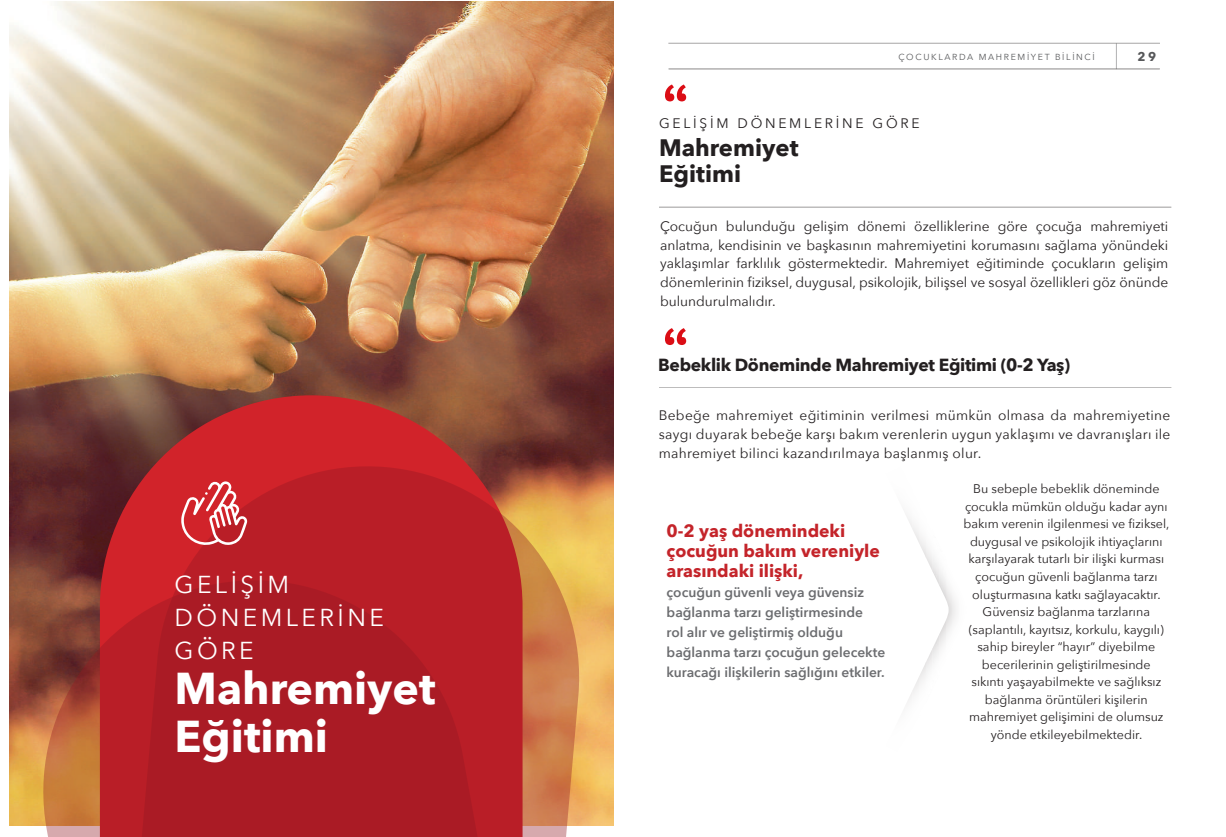
<style>
.page{position:relative;width:1226px;height:837px;background:#fff}
.page>*{position:absolute;margin:0;border:0;box-sizing:border-box;transform-origin:0 0}
.t1{font:81.25px "PT Sans";color:#db0d15}
.t2{font:700 44.5px/47.6px "Avenir Next";color:#fff}
.t3{font:24.5px/33.1px "Avenir Next";letter-spacing:.14em;color:#fff}
.t4{font:700 23.75px/26.2px "Avenir Next";color:#231f20}
.t5{font:700 17.5px/20px "Avenir Next";color:#c4242a}
.t6{font:700 17.5px "Avenir Next";letter-spacing:-.02em;color:#231f20}
.t7{font:13.75px/18.8px "Avenir Next";letter-spacing:.02em;color:#231f20;text-align:justify}
.t8{font:600 13.75px/20px "Avenir Next";color:#6c6d70}
.t9{font:13.75px "Avenir Next";letter-spacing:.2em;color:#231f20}
.t10{font:12.5px/17.5px "Avenir Next";color:#231f20;text-align:center}
.t11{font:700 12.5px "Avenir Next";color:#57585a}
.t12{font:8.75px "Avenir Next";letter-spacing:.19em;color:#57585a}
</style>
<div class="page">
<svg style="left:1116px;top:43px;width:1px;height:26px"></svg>
<img style="left:9px;top:1px;width:604px;height:824px">
<svg style="left:100px;top:395px;width:423px;height:167px;background:#9f3430"></svg>
<svg style="left:125px;top:457px;width:463px;height:379px;background:#c44d38"></svg>
<svg style="left:26px;top:562px;width:502px;height:274px;background:#af2729"></svg>
<svg style="left:181px;top:480px;width:67px;height:67px"></svg>
<img style="left:907px;top:693px;width:5px;height:10px">
<img style="left:919px;top:663px;width:7px;height:22px">
<img style="left:926px;top:650px;width:6px;height:24px">
<img style="left:932px;top:635px;width:7px;height:28px">
<img style="left:939px;top:621px;width:7px;height:29px">
<img style="left:946px;top:583px;width:7px;height:53px">
<img style="left:940px;top:570px;width:6px;height:29px">
<img style="left:932px;top:557px;width:8px;height:29px">
<img style="left:926px;top:546px;width:7px;height:25px">
<img style="left:919px;top:534px;width:7px;height:23px">
<img style="left:906px;top:510px;width:7px;height:19px">
<h3 class="t3" style="left:175px;top:566px;width:211px">GELİŞİM<br>DÖNEMLERİNE<br>GÖRE</h3>
<h2 class="t2" style="left:175px;top:663px;width:262px">Mahremiyet<br>Eğitimi</h2>
<h1 class="t1" style="left:662px;top:67px;width:29px">‘‘</h1>
<p class="t12" style="left:898px;top:50px;width:198px">ÇOCUKLARDA MAHREMİYET BİLİNCİ</p>
<p class="t11" style="left:1138px;top:46px;width:20px">29</p>
<p class="t9" style="left:659px;top:111px;width:262px">GELİŞİM DÖNEMLERİNE GÖRE</p>
<h3 class="t4" style="left:659px;top:134px;width:141px">Mahremiyet<br>Eğitimi</h3>
<p class="t7" style="left:660px;top:216px;width:510px">Çocuğun bulunduğu gelişim dönemi özelliklerine göre çocuğa mahremiyeti anlatma, kendisinin ve başkasının mahremiyetini korumasını sağlama yönündeki yaklaşımlar farklılık göstermektedir. Mahremiyet eğitiminde çocukların gelişim dönemlerinin fiziksel, duygusal, psikolojik, bilişsel ve sosyal özellikleri göz önünde bulundurulmalıdır.</p>
<h1 class="t1" style="left:662px;top:310px;width:29px">‘‘</h1>
<p class="t6" style="left:658px;top:349px;width:413px">Bebeklik Döneminde Mahremiyet Eğitimi (0-2 Yaş)</p>
<p class="t7" style="left:659px;top:405px;width:513px">Bebeğe mahremiyet eğitiminin verilmesi mümkün olmasa da mahremiyetine saygı duyarak bebeğe karşı bakım verenlerin uygun yaklaşımı ve davranışları ile mahremiyet bilinci kazandırılmaya başlanmış olur.</p>
<p class="t5" style="left:667px;top:520px;width:215px">0-2 yaş dönemindeki çocuğun bakım vereniyle arasındaki ilişki,</p>
<p class="t8" style="left:667px;top:581px;width:220px">çocuğun güvenli veya güvensiz bağlanma tarzı geliştirmesinde<br>rol alır ve geliştirmiş olduğu bağlanma tarzı çocuğun gelecekte kuracağı ilişkilerin sağlığını etkiler.</p>
<p class="t10" style="left:964px;top:479px;width:207px">Bu sebeple bebeklik döneminde çocukla mümkün olduğu kadar aynı bakım verenin ilgilenmesi ve fiziksel, duygusal ve psikolojik ihtiyaçlarını karşılayarak tutarlı bir ilişki kurması çocuğun güvenli bağlanma tarzı oluşturmasına katkı sağlayacaktır.<br>Güvensiz bağlanma tarzlarına (saplantılı, kayıtsız, korkulu, kaygılı) sahip bireyler “hayır” diyebilme becerilerinin geliştirilmesinde<br>sıkıntı yaşayabilmekte ve sağlıksız bağlanma örüntüleri kişilerin mahremiyet gelişimini de olumsuz yönde etkileyebilmektedir.</p>
</div>
